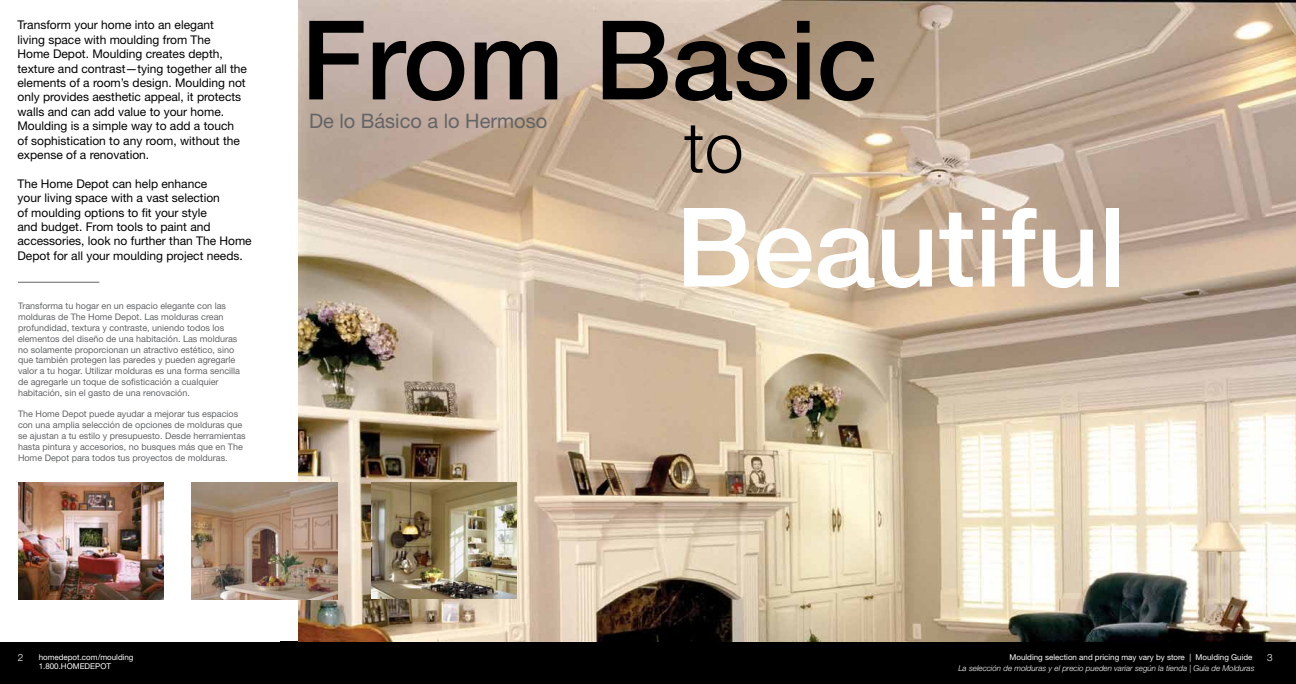
<style>
.page{position:relative;width:1296px;height:684px;background:#fff}
.page>*{position:absolute;margin:0;border:0;box-sizing:border-box;transform-origin:0 0}
.t1{font:500 110px "Helvetica Neue LT Std";color:#fff}
.t2{font:500 110px "Helvetica Neue LT Std";color:#000}
.t3{font:300 70px "Helvetica Neue LT Std";color:#000}
.t4{font:20px "Helvetica Neue LT Std";color:#636466}
.t5{font:12px/14.4px "Helvetica Neue LT Std";color:#000}
.t6{font:300 10px "Helvetica Neue LT Std";color:#fff}
.t7{font:9px/10.8px "Helvetica Neue LT Std";color:#636466}
.t8{font:8px "Helvetica Neue LT Std";color:#fff}
.t9{font:italic 300 8px "Helvetica Neue LT Std";color:#fff}
</style>
<div class="page">
<div style="left:0;top:641px;width:1296px;height:43px;background:#000"></div>
<img style="left:299px;top:0;width:997px;height:641px">
<hr style="left:18px;top:282px;width:81px;height:1px;background:#636466">
<img style="left:18px;top:482px;width:146px;height:117px">
<img style="left:192px;top:482px;width:145px;height:117px">
<img style="left:372px;top:482px;width:145px;height:117px">
<p class="t5" style="left:17px;top:18px;width:231px">Transform your home into an elegant<br>living space with moulding from The<br>Home Depot. Moulding creates depth, texture and contrast—tying together all the elements of a room’s design. Moulding not only provides aesthetic appeal, it protects walls and can add value to your home.<br>Moulding is a simple way to add a touch of sophistication to any room, without the expense of a renovation.</p>
<h3 class="t5" style="left:17px;top:176px;width:236px">The Home Depot can help enhance<br>your living space with a vast selection<br>of moulding options to fit your style<br>and budget. From tools to paint and accessories, look no further than The Home Depot for all your moulding project needs.</h3>
<p class="t7" style="left:18px;top:301px;width:224px">Transforma tu hogar en un espacio elegante con las molduras de The Home Depot. Las molduras crean profundidad, textura y contraste, uniendo todos los elementos del diseño de una habitación. Las molduras no solamente proporcionan un atractivo estético, sino que también protegen las paredes y pueden agregarle valor a tu hogar. Utilizar molduras es una forma sencilla de agregarle un toque de sofisticación a cualquier habitación, sin el gasto de una renovación.</p>
<p class="t7" style="left:18px;top:409px;width:229px">The Home Depot puede ayudar a mejorar tus espacios con una amplia selección de opciones de molduras que se ajustan a tu estilo y presupuesto. Desde herramientas hasta pintura y accesorios, no busques más que en The Home Depot para todos tus proyectos de molduras.</p>
<h1 class="t2" style="left:301px;top:-5px;width:578px">From Basic</h1>
<h3 class="t4" style="left:309px;top:109px;width:240px">De lo Básico a lo Hermoso</h3>
<h2 class="t3" style="left:684px;top:105px;width:61px">to</h2>
<h1 class="t1" style="left:676px;top:182px;width:452px">Beautiful</h1>
<p class="t6" style="left:18px;top:651px;width:7px">2</p>
<p class="t8" style="left:39px;top:652px;width:96px">homedepot.com/moulding</p>
<p class="t8" style="left:1009px;top:652px;width:245px">Moulding selection and pricing may vary by store | Moulding Guide</p>
<p class="t6" style="left:1267px;top:651px;width:7px">3</p>
<p class="t8" style="left:39px;top:661px;width:74px">1.800.HOMEDEPOT</p>
<p class="t9" style="left:958px;top:663px;width:298px">La selección de molduras y el precio pueden variar según la tienda | Guía de Molduras</p>
</div>
